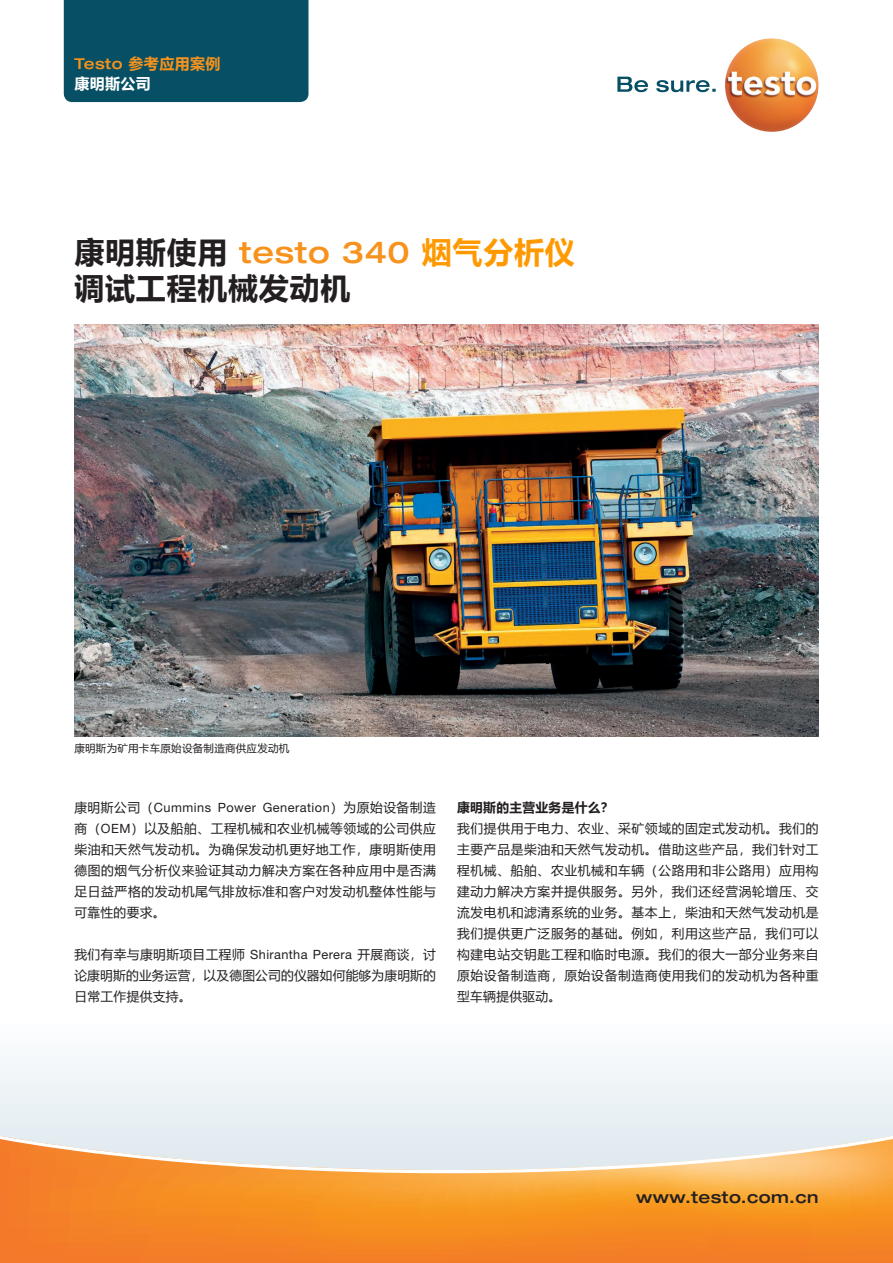
<style>
.page{position:relative;width:893px;height:1263px;background:#fff}
.page>*{position:absolute;margin:0;border:0;box-sizing:border-box;transform-origin:0 0}
.Headline_Titel{font:500 expanded 30px "Helvetica Neue LTW1 G";letter-spacing:.025em;color:#f7931d}
.Headline_Titel-2{font:700 30px "Microsoft Ya Hei";letter-spacing:.025em;color:#231f20}
.www_testo_de{font:500 expanded 16.5px "Helvetica Neue LTW1 G";letter-spacing:.025em;color:#231f20}
.Copy_8_5_pt{font:700 15px "Microsoft Ya Hei";letter-spacing:.025em;color:#f7931d}
.Copy_8_5_pt-2{font:700 15px "Microsoft Ya Hei";letter-spacing:.025em;color:#fff}
.Copy_8_5_pt-3{font:12.75px/21px "Microsoft Ya Hei";letter-spacing:.05em;color:#231f20;text-align:justify}
.Copy_8_5_pt-4{font:700 12.75px "Microsoft Ya Hei";letter-spacing:.025em;color:#231f20}
.Copy_8_5_pt-5{font:10.5px "Microsoft Ya Hei";letter-spacing:.025em;color:#231f20}
.s1{font-family:"Helvetica Neue LTW1 G";font-weight:500;font-stretch:expanded}
.s2{font-family:"Microsoft Ya Hei";font-weight:700;font-stretch:normal;color:#231f20}
.s3{font-family:"Microsoft Ya Hei";font-weight:700;font-stretch:normal;color:#f90}
.s4{font-family:"Helvetica Neue LTW1 G"}
</style>
<div class="page">
<div style="left:0;top:1019px;width:893px;height:228px;background:#f1f6f8"></div>
<div style="left:64px;top:0;width:244px;height:102px;background:#074f64"></div>
<img style="left:74px;top:325px;width:745px;height:411px">
<svg style="left:0;top:1131px;width:893px;height:132px"></svg>
<svg style="left:617px;top:77px;width:99px;height:15px"></svg>
<img style="left:725px;top:38px;width:94px;height:94px;border-radius:47px">
<p class="Copy_8_5_pt" style="left:74px;top:53px;width:148px"><span class="s1">Testo</span> 参考应用案例</p>
<p class="Copy_8_5_pt-2" style="left:74px;top:73px;width:78px">康明斯公司</p>
<p class="Headline_Titel" style="left:74px;top:233px;width:502px"><span class="s2">康明斯使用</span> testo 340 <span class="s3">烟气分析仪</span></p>
<p class="Headline_Titel-2" style="left:74px;top:268px;width:278px">调试工程机械发动机</p>
<p class="Copy_8_5_pt-5" style="left:74px;top:741px;width:216px">康明斯为矿用卡车原始设备制造商供应发动机</p>
<p class="Copy_8_5_pt-3" style="left:74px;top:796px;width:363px">康明斯公司（<span class="s4">Cummins Power Generation</span>）为原始设备制造商（<span class="s4">OEM</span>）以及船舶、工程机械和农业机械等领域的公司供应柴油和天然气发动机。为确保发动机更好地工作，康明斯使用德图的烟气分析仪来验证其动力解决方案在各种应用中是否满足日益严格的发动机尾气排放标准和客户对发动机整体性能与可靠性的要求。</p>
<p class="Copy_8_5_pt-3" style="left:74px;top:943px;width:363px">我们有幸与康明斯项目工程师 <span class="s4">Shirantha Perera</span> 开展商谈，讨论康明斯的业务运营，以及德图公司的仪器如何能够为康明斯的日常工作提供支持。</p>
<p class="Copy_8_5_pt-4" style="left:457px;top:798px;width:158px">康明斯的主营业务是什么？</p>
<p class="Copy_8_5_pt-3" style="left:457px;top:817px;width:363px">我们提供用于电力、农业、采矿领域的固定式发动机。我们的主要产品是柴油和天然气发动机。借助这些产品，我们针对工程机械、船舶、农业机械和车辆（公路用和非公路用）应用构建动力解决方案并提供服务。另外，我们还经营涡轮增压、交流发电机和滤清系统的业务。基本上，柴油和天然气发动机是我们提供更广泛服务的基础。例如，利用这些产品，我们可以构建电站交钥匙工程和临时电源。我们的很大一部分业务来自原始设备制造商，原始设备制造商使用我们的发动机为各种重型车辆提供驱动。</p>
<p class="www_testo_de" style="left:636px;top:1187px;width:184px">www.testo.com.cn</p>
</div>
